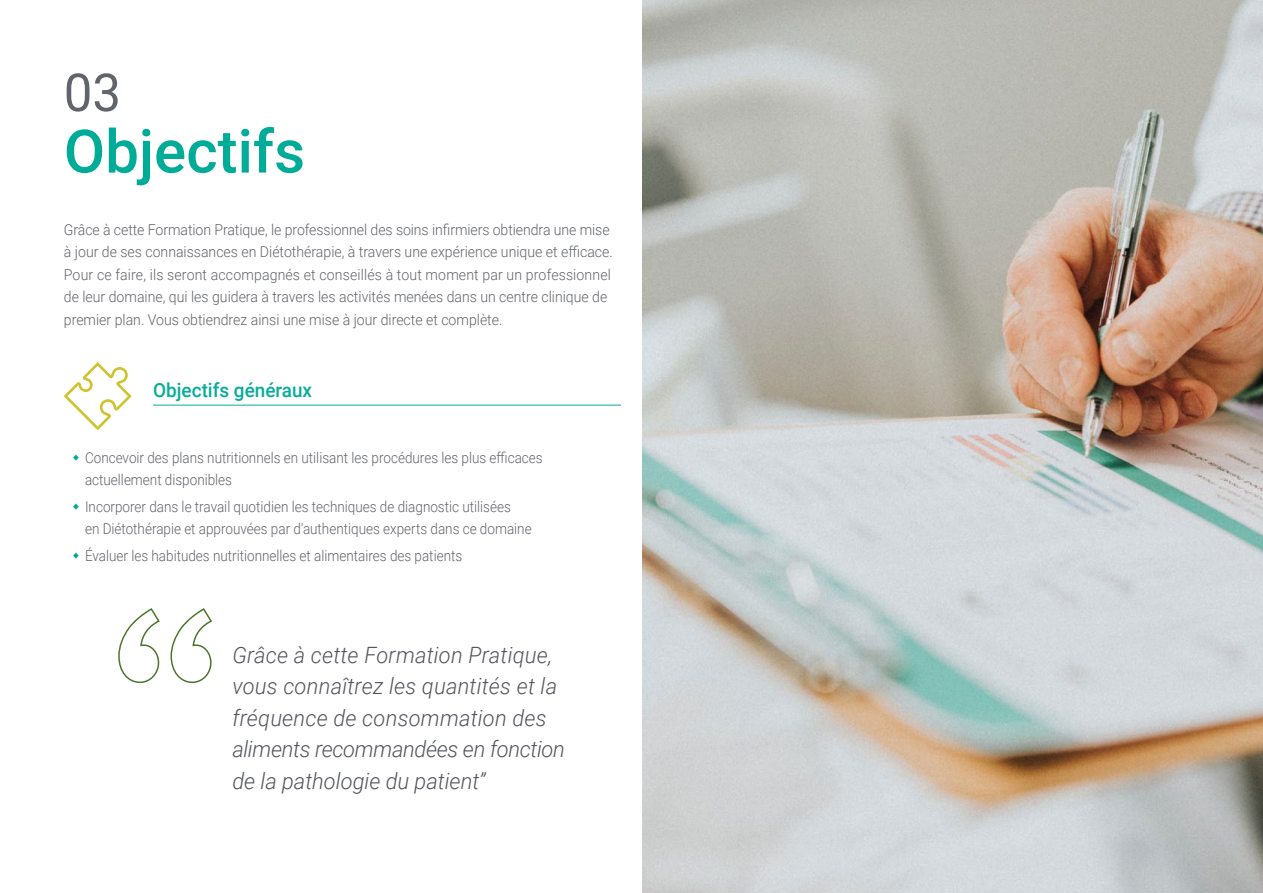
<style>
.page{position:relative;width:1263px;height:893px;background:#fff}
.page>*{position:absolute;margin:0;border:0;box-sizing:border-box;transform-origin:0 0}
.t1{font:500 60px "Roboto";color:#00ab97}
.t2{font:52.5px "Roboto";color:#61646a}
.t3{font:italic 300 22.5px/31.5px "Roboto";letter-spacing:.01em;color:#52555b}
.t4{font:500 19.5px "Roboto";color:#08ad98}
.t5{font:300 15px/22.5px "Roboto";color:#61646a;scale:.94 1}
.t6{font:300 15px/22.5px "Roboto";color:#61646a;scale:.9 1}
</style>
<div class="page">
<img style="left:642px;top:0;width:621px;height:893px">
<svg style="left:118px;top:608px;width:94px;height:76px"></svg>
<hr style="left:153px;top:405px;width:468px;height:1px;background:#08ad98">
<svg style="left:64px;top:362px;width:68px;height:68px"></svg>
<h2 class="t2" style="left:64px;top:56px;width:59px">03</h2>
<h1 class="t1" style="left:64px;top:109px;width:243px">Objectifs</h1>
<p class="t5" style="left:64px;top:218px;width:585px">Grâce à cette Formation Pratique, le professionnel des soins infirmiers obtiendra une mise à jour de ses connaissances en Diétothérapie, à travers une expérience unique et efficace.<br>Pour ce faire, ils seront accompagnés et conseillés à tout moment par un professionnel de leur domaine, qui les guidera à travers les activités menées dans un centre clinique de premier plan. Vous obtiendrez ainsi une mise à jour directe et complète.</p>
<h3 class="t4" style="left:153px;top:376px;width:160px">Objectifs généraux</h3>
<p class="t6" style="left:85px;top:446px;width:510px">Concevoir des plans nutritionnels en utilisant les procédures les plus efficaces actuellement disponibles</p>
<p class="t6" style="left:85px;top:495px;width:498px">Incorporer dans le travail quotidien les techniques de diagnostic utilisées<br>en Diétothérapie et approuvées par d'authentiques experts dans ce domaine</p>
<p class="t6" style="left:85px;top:544px;width:421px">Évaluer les habitudes nutritionnelles et alimentaires des patients</p>
<h3 class="t3" style="left:232px;top:638px;width:334px">Grâce à cette Formation Pratique, vous connaîtrez les quantités et la fréquence de consommation des aliments recommandées en fonction de la pathologie du patient”</h3>
</div>
